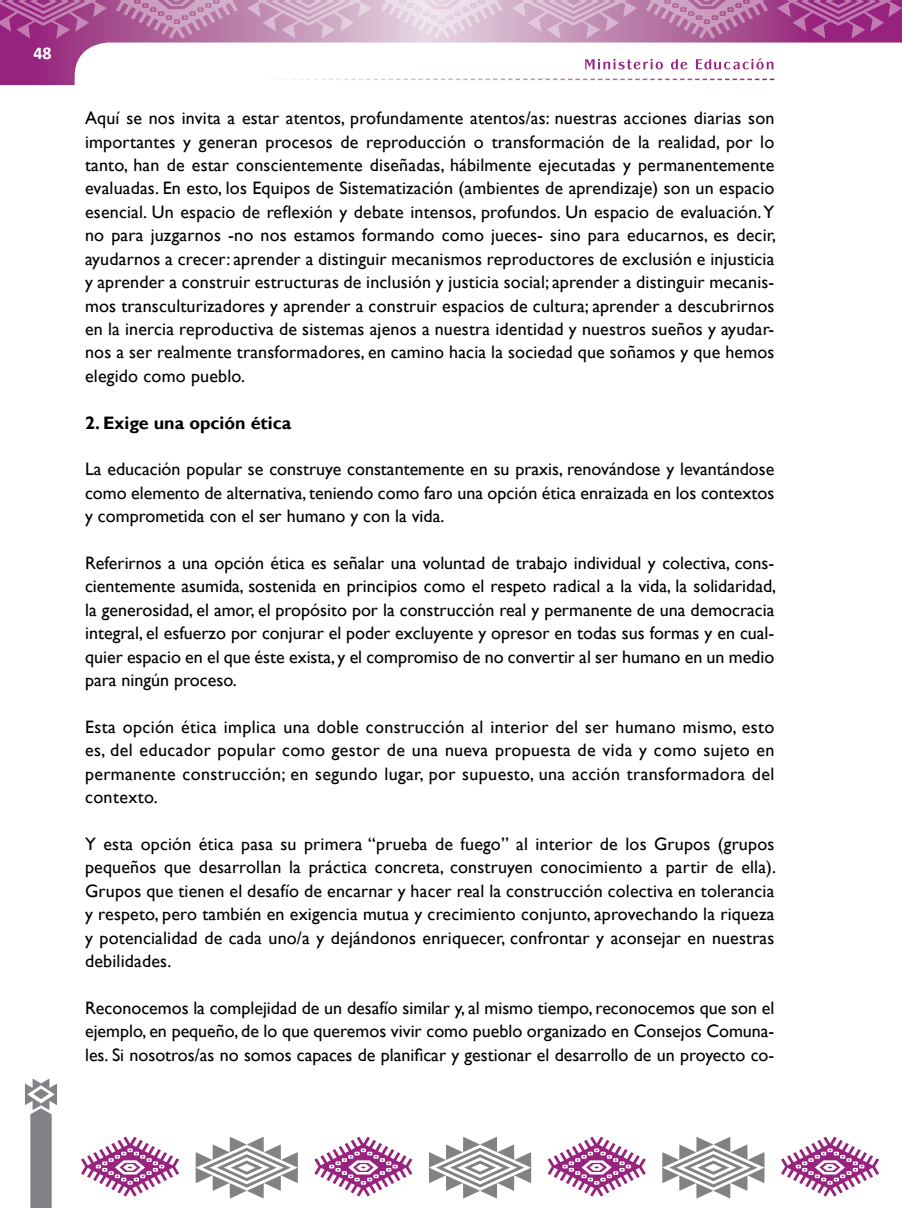
<style>
.page{position:relative;width:902px;height:1208px;background:#fff}
.page>*{position:absolute;margin:0;border:0;box-sizing:border-box;transform-origin:0 0}
.t1{font:18px/23.4px "Gill Sans";color:#000;text-align:justify}
.t2{font:700 18px "Gill Sans";color:#000}
.t3{font:700 18px "Calibri";color:#fff}
</style>
<div class="page">
<svg style="left:0;top:0;width:901px;height:85px"></svg>
<svg style="left:25px;top:1078px;width:32px;height:130px"></svg>
<svg style="left:89px;top:79px;width:685px;height:1px"></svg>
<svg style="left:81px;top:1136px;width:98px;height:60px"></svg>
<svg style="left:314px;top:1136px;width:98px;height:60px"></svg>
<svg style="left:547px;top:1136px;width:98px;height:60px"></svg>
<svg style="left:781px;top:1136px;width:98px;height:60px"></svg>
<svg style="left:195px;top:1136px;width:103px;height:62px"></svg>
<svg style="left:429px;top:1136px;width:102px;height:62px"></svg>
<svg style="left:662px;top:1136px;width:102px;height:62px"></svg>
<svg style="left:381px;top:0;width:122px;height:39px;background:#e4d0df"></svg>
<svg style="left:116px;top:0;width:122px;height:39px;background:#bb7eab"></svg>
<svg style="left:645px;top:0;width:123px;height:39px;background:#b775a6"></svg>
<svg style="left:247px;top:0;width:125px;height:39px;background:#d0aac6"></svg>
<svg style="left:0;top:0;width:107px;height:39px;background:#a84a91"></svg>
<svg style="left:776px;top:0;width:125px;height:39px;background:#a43f8d"></svg>
<svg style="left:512px;top:0;width:125px;height:39px;background:#cca2c1"></svg>
<svg style="left:585px;top:58px;width:188px;height:11px"></svg>
<p class="t3" style="left:33px;top:41px;width:20px">48</p>
<p class="t1" style="left:85px;top:107px;width:692px">Aquí se nos invita a estar atentos, profundamente atentos/as: nuestras acciones diarias son importantes y generan procesos de reproducción o transformación de la realidad, por lo tanto, han de estar conscientemente diseñadas, hábilmente ejecutadas y permanentemente evaluadas. En esto, los Equipos de Sistematización (ambientes de aprendizaje) son un espacio esencial. Un espacio de reflexión y debate intensos, profundos. Un espacio de evaluación. Y no para juzgarnos -no nos estamos formando como jueces- sino para educarnos, es decir, ayudarnos a crecer: aprender a distinguir mecanismos reproductores de exclusión e injusticia y aprender a construir estructuras de inclusión y justicia social; aprender a distinguir mecanis&shy;mos transculturizadores y aprender a construir espacios de cultura; aprender a descubrirnos en la inercia reproductiva de sistemas ajenos a nuestra identidad y nuestros sueños y ayudar&shy;nos a ser realmente transformadores, en camino hacia la sociedad que soñamos y que hemos elegido como pueblo.</p>
<p class="t2" style="left:85px;top:411px;width:208px">2. Exige una opción ética</p>
<p class="t1" style="left:85px;top:458px;width:690px">La educación popular se construye constantemente en su praxis, renovándose y levantándose como elemento de alternativa, teniendo como faro una opción ética enraizada en los contextos y comprometida con el ser humano y con la vida.</p>
<p class="t1" style="left:85px;top:551px;width:692px">Referirnos a una opción ética es señalar una voluntad de trabajo individual y colectiva, cons&shy;cientemente asumida, sostenida en principios como el respeto radical a la vida, la solidaridad, la generosidad, el amor, el propósito por la construcción real y permanente de una democracia integral, el esfuerzo por conjurar el poder excluyente y opresor en todas sus formas y en cual&shy;quier espacio en el que éste exista, y el compromiso de no convertir al ser humano en un medio para ningún proceso.</p>
<p class="t1" style="left:85px;top:715px;width:690px">Esta opción ética implica una doble construcción al interior del ser humano mismo, esto es, del educador popular como gestor de una nueva propuesta de vida y como sujeto en permanente construcción; en segundo lugar, por supuesto, una acción transformadora del contexto.</p>
<p class="t1" style="left:85px;top:832px;width:692px">Y esta opción ética pasa su primera “prueba de fuego” al interior de los Grupos (grupos pequeños que desarrollan la práctica concreta, construyen conocimiento a partir de ella).<br>Grupos que tienen el desafío de encarnar y hacer real la construcción colectiva en tolerancia y respeto, pero también en exigencia mutua y crecimiento conjunto, aprovechando la riqueza y potencialidad de cada uno/a y dejándonos enriquecer, confrontar y aconsejar en nuestras debilidades.</p>
<p class="t1" style="left:85px;top:996px;width:690px">Reconocemos la complejidad de un desafío similar y, al mismo tiempo, reconocemos que son el ejemplo, en pequeño, de lo que queremos vivir como pueblo organizado en Consejos Comuna&shy;les. Si nosotros/as no somos capaces de planificar y gestionar el desarrollo de un proyecto co-</p>
</div>
